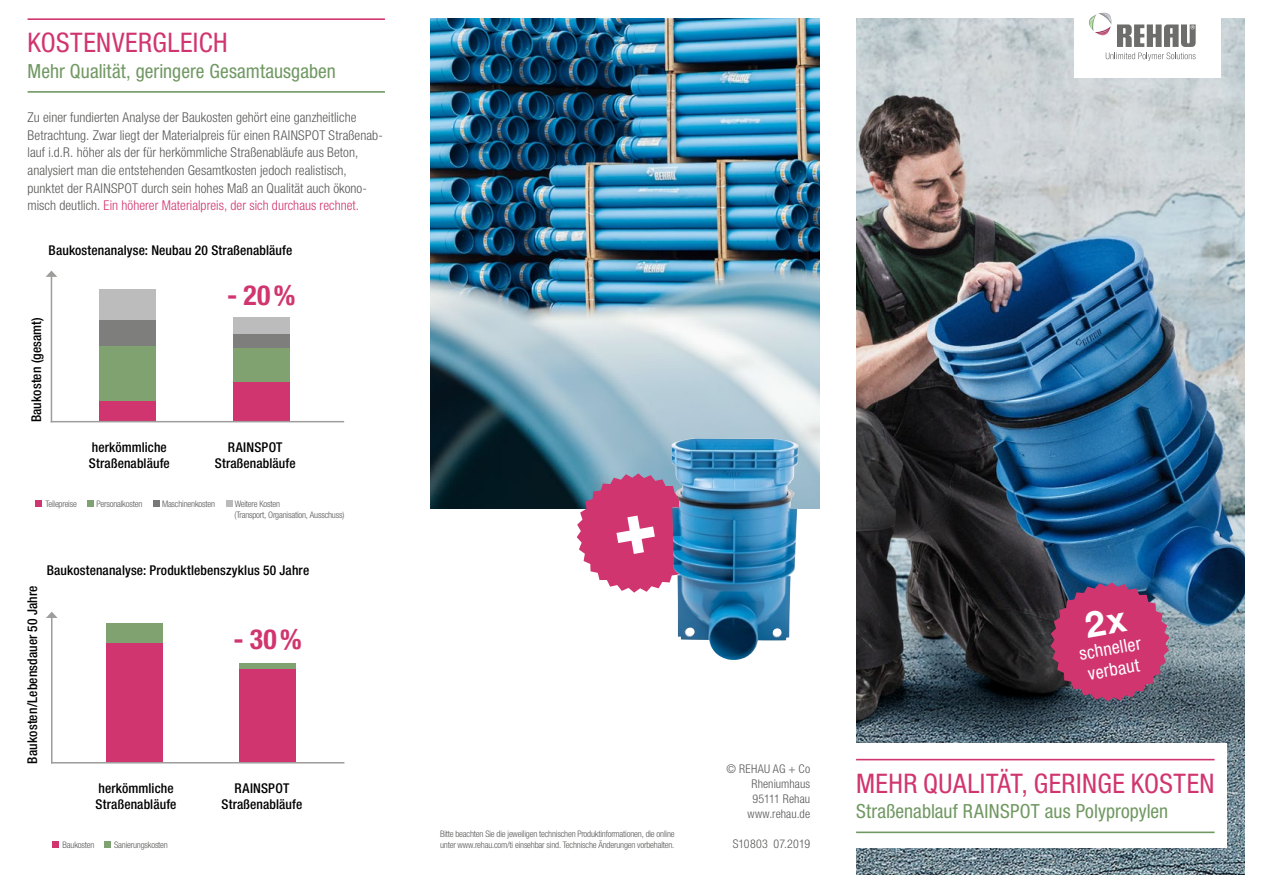
<style>
.page{position:relative;width:1263px;height:893px;background:#fff}
.page>*{position:absolute;margin:0;border:0;box-sizing:border-box;transform-origin:0 0}
.t1{font:700 condensed 27.75px "Helvetica Neue LTW1 G";color:#d1356f}
.t2{font:condensed 27px "Helvetica Neue LTW1 G";letter-spacing:.015em;color:#d1356f}
.t3{font:condensed 19.5px "Helvetica Neue LTW1 G";letter-spacing:.005em;color:#709862}
.t4{font:condensed 18px/21px "Helvetica Neue LTW1 G";color:#fff}
.t5{font:300 condensed 13.5px/17.5px "Helvetica Neue LTW1 G";letter-spacing:.005em;color:#575756}
.t6{font:500 condensed 13.5px/16.2px "Helvetica Neue LTW1 G";letter-spacing:.01em;color:#000}
.t7{font:300 condensed 12px/15px "Helvetica Neue LTW1 G";letter-spacing:.005em;color:#575756;text-align:right}
.t8{font:300 condensed 9px/10.8px "Helvetica Neue LTW1 G";letter-spacing:-.02em;color:#575756}
.s1{color:#d1356f}
</style>
<div class="page">
<hr style="left:28px;top:18px;width:357px;height:2px;background:#d1356f">
<hr style="left:28px;top:91px;width:357px;height:2px;background:#709862">
<img style="left:856px;top:18px;width:388px;height:857px">
<img style="left:431px;top:18px;width:388px;height:490px">
<img style="left:671px;top:438px;width:126px;height:222px">
<div style="left:106px;top:641px;width:57px;height:122px;background:#d1356f"></div>
<div style="left:239px;top:667px;width:57px;height:96px;background:#d1356f"></div>
<div style="left:106px;top:623px;width:57px;height:20px;background:#80a170"></div>
<div style="left:239px;top:663px;width:57px;height:5px;background:#80a170"></div>
<div style="left:52px;top:841px;width:7px;height:7px;background:#d1356f"></div>
<hr style="left:51px;top:617px;width:2px;height:146px;background:#9d9d9c">
<svg style="left:46px;top:612px;width:12px;height:6px"></svg>
<hr style="left:51px;top:762px;width:293px;height:1px;background:#9d9d9c">
<div style="left:104px;top:841px;width:7px;height:7px;background:#7ea272"></div>
<div style="left:100px;top:401px;width:56px;height:21px;background:#d1356f"></div>
<div style="left:233px;top:381px;width:56px;height:41px;background:#d1356f"></div>
<div style="left:100px;top:345px;width:56px;height:56px;background:#80a170"></div>
<div style="left:233px;top:347px;width:56px;height:35px;background:#80a170"></div>
<div style="left:100px;top:289px;width:56px;height:31px;background:#bcbcbc"></div>
<div style="left:233px;top:318px;width:56px;height:17px;background:#bcbcbc"></div>
<div style="left:100px;top:320px;width:56px;height:25px;background:#7e7e7d"></div>
<div style="left:233px;top:334px;width:56px;height:14px;background:#7e7e7d"></div>
<div style="left:35px;top:500px;width:7px;height:7px;background:#d1356f"></div>
<hr style="left:51px;top:276px;width:1px;height:146px;background:#9d9d9c">
<svg style="left:46px;top:271px;width:11px;height:6px"></svg>
<hr style="left:51px;top:421px;width:293px;height:1px;background:#9d9d9c">
<div style="left:87px;top:500px;width:7px;height:7px;background:#7ea272"></div>
<div style="left:153px;top:500px;width:7px;height:7px;background:#787877"></div>
<div style="left:226px;top:500px;width:7px;height:7px;background:#babab9"></div>
<div style="left:1074px;top:0;width:146px;height:78px;background:#fff"></div>
<svg style="left:1089px;top:13px;width:106px;height:48px"></svg>
<div style="left:838px;top:743px;width:389px;height:105px;background:#fff"></div>
<hr style="left:856px;top:759px;width:358px;height:1px;background:#d1356f">
<hr style="left:856px;top:831px;width:358px;height:2px;background:#709862">
<svg style="left:1050px;top:582px;width:119px;height:119px;background:#a93d6d"></svg>
<svg style="left:577px;top:473px;width:119px;height:120px;background:#b36090"></svg>
<h2 class="t2" style="left:28px;top:27px;width:202px">KOSTENVERGLEICH</h2>
<h3 class="t3" style="left:28px;top:59px;width:310px">Mehr Qualität, geringere Gesamtausgaben</h3>
<p class="t5" style="left:28px;top:109px;width:357px">Zu einer fundierten Analyse der Baukosten gehört eine ganzheitliche Betrachtung. Zwar liegt der Materialpreis für einen RAINSPOT Straßenab&shy;lauf i.d.R. höher als der für herkömmliche Straßenabläufe aus Beton, analysiert man die entstehenden Gesamtkosten jedoch realistisch, punktet der RAINSPOT durch sein hohes Maß an Qualität auch ökono&shy;misch deutlich. <span class="s1">Ein höherer Materialpreis, der sich durchaus rechnet.</span></p>
<p class="t6" style="left:49px;top:242px;width:245px">Baukostenanalyse: Neubau 20 Straßenabläufe</p>
<p class="t6" style="left:28px;top:422px;width:107px;rotate:-90deg">Baukosten (gesamt)</p>
<h1 class="t1" style="left:227px;top:278px;width:70px">- 20%</h1>
<p class="t6" style="left:89px;top:439px;width:82px">herkömmliche<br>Straßenabläufe</p>
<p class="t6" style="left:215px;top:439px;width:82px;text-align:center">RAINSPOT<br>Straßenabläufe</p>
<p class="t8" style="left:45px;top:498px;width:33px">Teilepreise</p>
<p class="t8" style="left:97px;top:498px;width:47px">Personalkosten</p>
<p class="t8" style="left:162px;top:498px;width:55px">Maschinenkosten</p>
<p class="t8" style="left:235px;top:498px;width:47px">Weitere Kosten</p>
<p class="t8" style="left:235px;top:510px;width:111px">(Transport, Organisation, Ausschuss)</p>
<p class="t6" style="left:24px;top:763px;width:180px;rotate:-90deg">Baukosten/Lebensdauer 50 Jahre</p>
<p class="t6" style="left:47px;top:562px;width:264px">Baukostenanalyse: Produktlebenszyklus 50 Jahre</p>
<h1 class="t1" style="left:234px;top:623px;width:70px">- 30%</h1>
<p class="t6" style="left:96px;top:780px;width:82px">herkömmliche<br>Straßenabläufe</p>
<p class="t6" style="left:221px;top:780px;width:82px;text-align:center">RAINSPOT<br>Straßenabläufe</p>
<p class="t8" style="left:63px;top:840px;width:33px">Baukosten</p>
<p class="t8" style="left:114px;top:840px;width:55px">Sanierungskosten</p>
<p class="t8" style="left:440px;top:829px;width:236px">Bitte beachten Sie die jeweiligen technischen Produktinformationen, die online unter www.rehau.com/ti einsehbar sind. Technische Änderungen vorbehalten.</p>
<p class="t7" style="left:726px;top:761px;width:85px">© REHAU AG + Co<br>Rheniumhaus<br>95111 Rehau www.rehau.de</p>
<p class="t7" style="left:733px;top:836px;width:79px">S10803 07.2019</p>
<h3 class="t4" style="left:1077px;top:644px;width:64px;rotate:-10deg">schneller verbaut</h3>
<h2 class="t2" style="left:856px;top:767px;width:360px">MEHR QUALITÄT, GERINGE KOSTEN</h2>
<h3 class="t3" style="left:856px;top:800px;width:314px">Straßenablauf RAINSPOT aus Polypropylen</h3>
</div>
